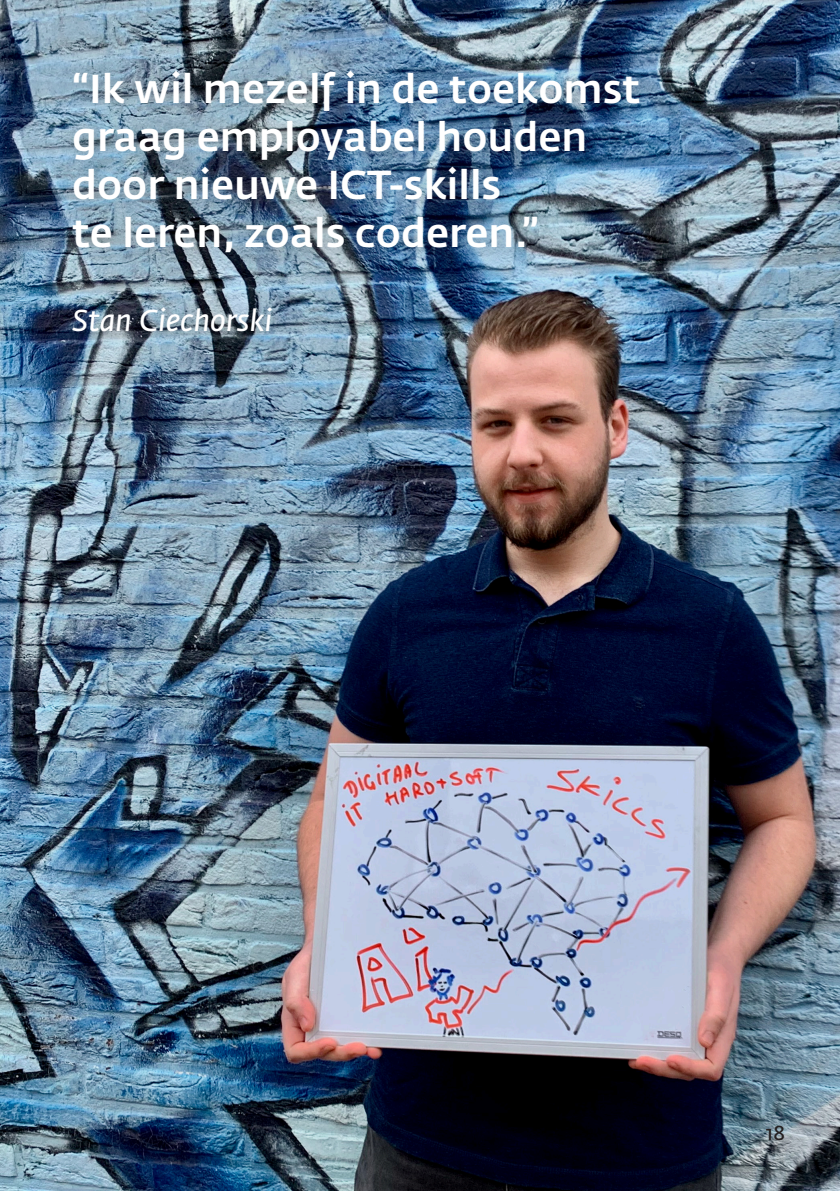
<style>
.page{position:relative;width:840px;height:1191px;background:#fff}
.page>*{position:absolute;margin:0;border:0;box-sizing:border-box;transform-origin:0 0}
.t1{font:500 40px/48px "Fedra Sans Std";color:#fff}
.t2{font:italic 600 30px "Fedra Sans Std";color:#fff}
.t3{font:20px "Fedra Sans Std";color:#231f20}
</style>
<div class="page">
<img style="left:0;top:0;width:839px;height:1191px">
<div style="left:59px;top:58px;width:602px;height:296px;background:#231f20;opacity:.41"></div>
<p class="t1" style="left:72px;top:65px;width:569px">“Ik wil mezelf in de toekomst graag employabel houden</p>
<p class="t1" style="left:72px;top:161px;width:430px">door nieuwe ICT-skills</p>
<p class="t1" style="left:72px;top:209px;width:468px">te leren, zoals coderen.”</p>
<p class="t2" style="left:72px;top:303px;width:201px">Stan Ciechorski</p>
<p class="t3" style="left:765px;top:1120px;width:20px">18</p>
</div>
